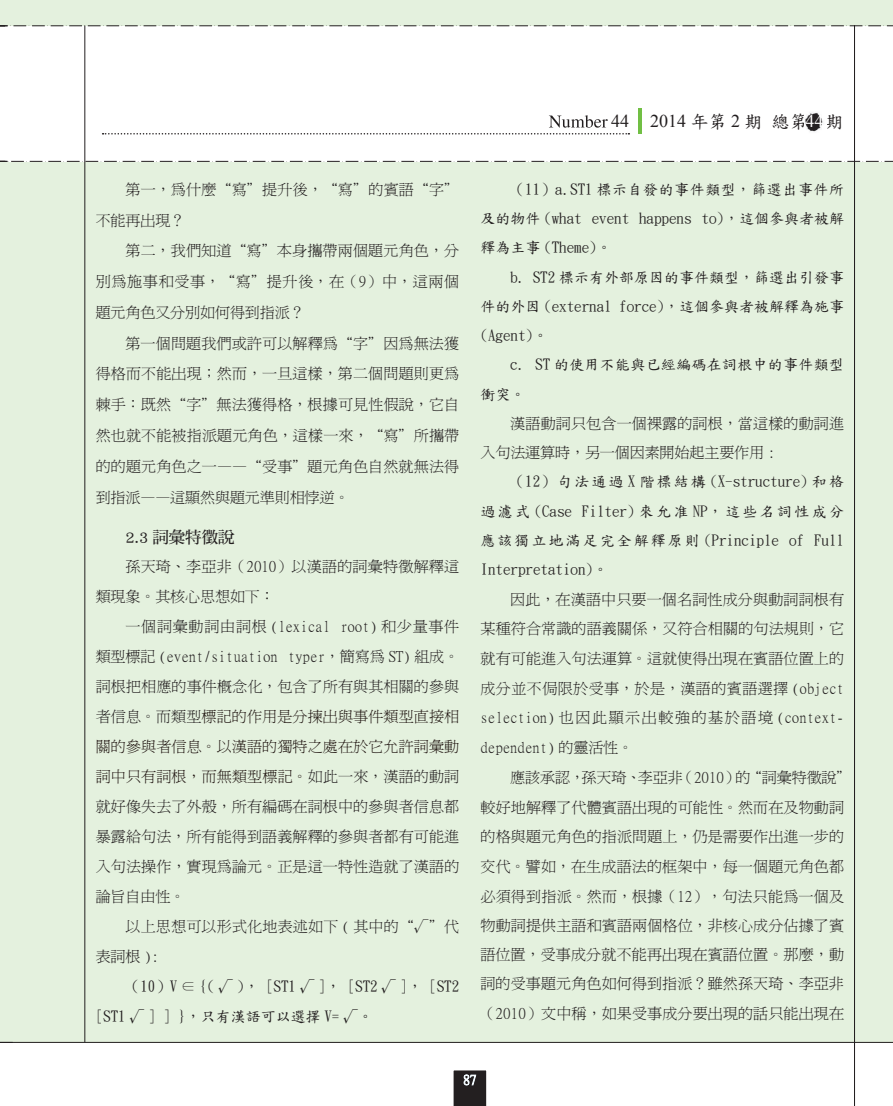
<style>
.page{position:relative;width:893px;height:1106px;background:#fff}
.page>*{position:absolute;margin:0;border:0;box-sizing:border-box;transform-origin:0 0}
.t1{font:18px "Times New Roman";color:#231f20}
.t2{font:18px "Times New Roman";color:#fff}
.t3{font:16.5px "DF Ming Std W7";letter-spacing:-.005em;color:#231f20}
.t4{font:15px/30px "Ming Li U";letter-spacing:.01em;color:#231f20}
.t5{font:15px/29.2px "DF Kai Shu SB Estd BF";color:#231f20;text-align:justify}
.t6{font:15px/29.2px "DF Kai Shu SB Estd BF";letter-spacing:.02em;color:#231f20}
.s1{font-family:"DF Kai Shu SB Estd BF"}
.s2{color:#221713}
.s3{font-family:"Dotum"}
</style>
<div class="page">
<div style="left:0;top:0;width:893px;height:1042px;background:#e4f1de"></div>
<div style="left:0;top:26px;width:893px;height:135px;background:#fff"></div>
<hr style="left:0;top:1042px;width:893px;height:1px;background:#231f20">
<svg style="left:453px;top:1070px;width:34px;height:36px"></svg>
<hr style="left:639px;top:108px;width:3px;height:26px;background:#71bf44">
<hr style="left:85px;top:26px;width:1px;height:1016px;background:#231f20">
<hr style="left:854px;top:26px;width:1px;height:1080px;background:#231f20">
<svg style="left:0;top:161px;width:893px;height:1px"></svg>
<svg style="left:0;top:26px;width:893px;height:1px"></svg>
<img style="left:805px;top:113px;width:18px;height:19px">
<svg style="left:103px;top:115px;width:526px;height:19px"></svg>
<p class="t1" style="left:611px;top:109px;width:234px">44 2014 <span class="s1">年第</span> 2 <span class="s1">期 總第 期</span></p>
<p class="t2" style="left:805px;top:109px;width:19px">44</p>
<p class="t4" style="left:96px;top:174px;width:365px;line-height:30.8px;text-indent:30px">第一，為什麼“寫”提升後，“寫”的賓語“字”不能再出現？</p>
<p class="t4" style="left:96px;top:235px;width:365px;line-height:30.8px;text-align:justify;text-indent:30px">第二，我們知道“寫”本身攜帶兩個題元角色，分別為施事和受事，“寫”提升後，在（9）中，這兩個題元角色又分別如何得到指派？</p>
<p class="t4" style="left:96px;top:328px;width:365px;line-height:30.8px;text-align:justify;text-indent:30px">第一個問題我們或許可以解釋為“字”因為無法獲得格而不能出現；然而，一旦這樣，第二個問題則更為棘手：既然“字”無法獲得格，根據可見性假說，它自然也就不能被指派題元角色，這樣一來，“寫”所攜帶的的題元角色之一——“受事”題元角色自然就無法得到指派——這顯然與題元準則相悖逆。</p>
<p class="t3" style="left:125px;top:528px;width:111px">2.3 詞彙特徵說</p>
<p class="t4" style="left:96px;top:551px;width:365px;text-indent:30px">孫天琦、李亞非（2010）以漢語的詞彙特徵解釋這類現象。其核心思想如下：</p>
<p class="t4" style="left:96px;top:611px;width:365px;text-align:justify;text-indent:30px">一個詞彙動詞由詞根 (lexical root) 和少量事件類型標記 (event/situation typer，簡寫為 ST) 組成。詞根把相應的事件概念化，包含了所有與其相關的參與者信息。而類型<span class="s2">標記的作用是分揀出與事件類型直接相關的參與者信息。以漢語的獨特之處在於它允許詞彙動詞中只有詞根，而無類型標記。</span>如此一來，漢語的動詞就好像失去了外殼，所有編碼在詞根中的參與者信息都暴露給句法，所有能得到語義解釋的參與者都有可能進入句法操作，實現為論元。正是這一特性造就了漢語的論旨自由性。</p>
<p class="t4" style="left:96px;top:911px;width:365px;text-indent:30px">以上思想可以形式化地表述如下 ( 其中的“√”代表詞根 ):</p>
<p class="t5" style="left:96px;top:971px;width:365px;line-height:30px;text-indent:30px">（10）V <span class="s3">∈</span> {( √ )， [ST1 √ ]， [ST2 √ ]， [ST2 [ST1 √ ] ] }，只有漢語可以選擇 V= √。</p>
<p class="t5" style="left:480px;top:175px;width:373px;text-indent:30px">（11）a.ST1 標示自發的事件類型，篩選出事件所及的物件 (what event happens to)，這個參與者被解釋為主事 (Theme)。</p>
<p class="t5" style="left:480px;top:262px;width:365px;text-indent:30px">b. ST2 標示有外部原因的事件類型，篩選出引發事件的外因(external force)，這個參與者被解釋為施事(Agent)。</p>
<p class="t6" style="left:480px;top:350px;width:365px;text-indent:30px">c. ST 的使用不能與已經編碼在詞根中的事件類型衝突。</p>
<p class="t4" style="left:480px;top:409px;width:365px;line-height:29.2px;text-indent:30px">漢語動詞只包含一個裸露的詞根，當這樣的動詞進入句法運算時，另一個因素開始起主要作用 :</p>
<p class="t5" style="left:480px;top:467px;width:365px;text-indent:30px">（12）句法通過 X 階標結構 (X-structure) 和格過濾式 (Case Filter) 來允准 NP，這些名詞性成分應該獨立地滿足完全解釋原則(Principle of Full Interpretation)。</p>
<p class="t4" style="left:480px;top:584px;width:365px;text-align:justify;text-indent:30px">因此，在漢語中只要一個名詞性成分與動詞詞根有某種符合常識的語義關係，又符合相關的句法規則，它就有可能進入句法運算。這就使得出現在賓語位置上的成分並不侷限於受事，於是，漢語的賓語選擇 (object selection) 也因此顯示出較強的基於語境 (context&shy;dependent) 的靈活性。</p>
<p class="t4" style="left:480px;top:762px;width:373px;line-height:29.5px;text-indent:30px">應該承認，孫天琦、李亞非（2010）的“詞彙特徵說”較好地解釋了代體賓語出現的可能性。然而在及物動詞的格與題元角色的指派問題上，仍是需要作出進一步的交代。譬如，在生成語法的框架中，每一個題元角色都必須得到指派。然而，根據（12），句法只能為一個及物動詞提供主語和賓語兩個格位，非核心成分佔據了賓語位置，受事成分就不能再出現在賓語位置。那麼，動詞的受事題元角色如何得到指派？雖然孫天琦、李亞非（2010）文中稱，如果受事成分要出現的話只能出現在</p>
</div>
